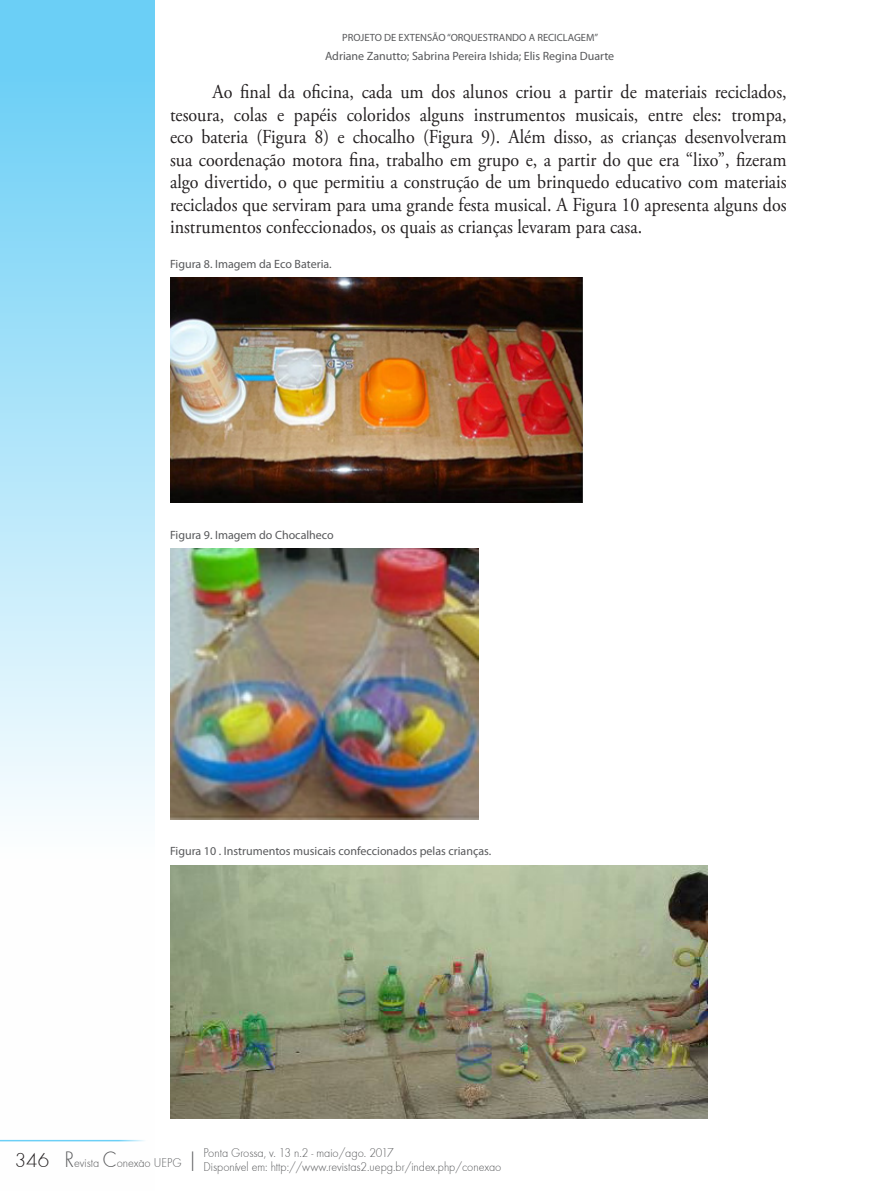
<style>
.page{position:relative;width:893px;height:1191px;background:#fff}
.page>*{position:absolute;margin:0;border:0;box-sizing:border-box;transform-origin:0 0}
.t1{font:19.8px/22.5px "Adobe Garamond Pro";color:#231f20;text-align:justify;scale:.91 1}
.t2{font:13.2px/14.4px "Futura TEE Ligh";color:#57585a;scale:.91 1}
.t3{font:12px "Myriad Pro";color:#57585a}
.t4{font:10.5px "Myriad Pro";color:#57585a}
.s1{font-size:23.1px}
.s2{font-size:21px;color:#231f20}
</style>
<div class="page">
<svg style="left:0;top:0;width:155px;height:1142px"></svg>
<hr style="left:0;top:1139px;width:149px;height:2px;background:#6bcff6">
<img style="left:170px;top:278px;width:413px;height:225px">
<img style="left:170px;top:548px;width:308px;height:272px">
<img style="left:170px;top:865px;width:538px;height:253px">
<p class="t4" style="left:342px;top:31px;width:258px">PROJETO DE EXTENSÃO “ORQUESTRANDO A RECICLAGEM”</p>
<p class="t3" style="left:325px;top:48px;width:291px">Adriane Zanutto; Sabrina Pereira Ishida; Elis Regina Duarte</p>
<p class="t1" style="left:170px;top:81px;width:679px;text-indent:43px">Ao final da oficina, cada um dos alunos criou a partir de materiais reciclados, tesoura, colas e papéis coloridos alguns instrumentos musicais, entre eles: trompa, eco bateria (Figura 8) e chocalho (Figura 9). Além disso, as crianças desenvolveram sua coordenação motora fina, trabalho em grupo e, a partir do que era “lixo”, fizeram algo divertido, o que permitiu a construção de um brinquedo educativo com materiais reciclados que serviram para uma grande festa musical. A Figura 10 apresenta alguns dos instrumentos confeccionados, os quais as crianças levaram para casa.</p>
<p class="t3" style="left:170px;top:257px;width:163px">Figura 8. Imagem da Eco Bateria.</p>
<p class="t3" style="left:170px;top:527px;width:165px">Figura 9. Imagem do Chocalheco</p>
<p class="t3" style="left:170px;top:843px;width:323px">Figura 10 . Instrumentos musicais confeccionados pelas crianças.</p>
<p class="t2" style="left:203px;top:1145px;width:329px;text-indent:-63px">- <span class="s1">|</span> Ponta Grossa, v. 13 n.2 - maio/ago. 2017<br>Disponível em: http://www.revistas2.uepg.br/index.php/conexao</p>
<p class="t2" style="left:15px;top:1155px;width:185px"><span class="s2">346</span> <span class="s1">R</span>evista <span class="s1">C</span>onexao UEPG</p>
</div>
